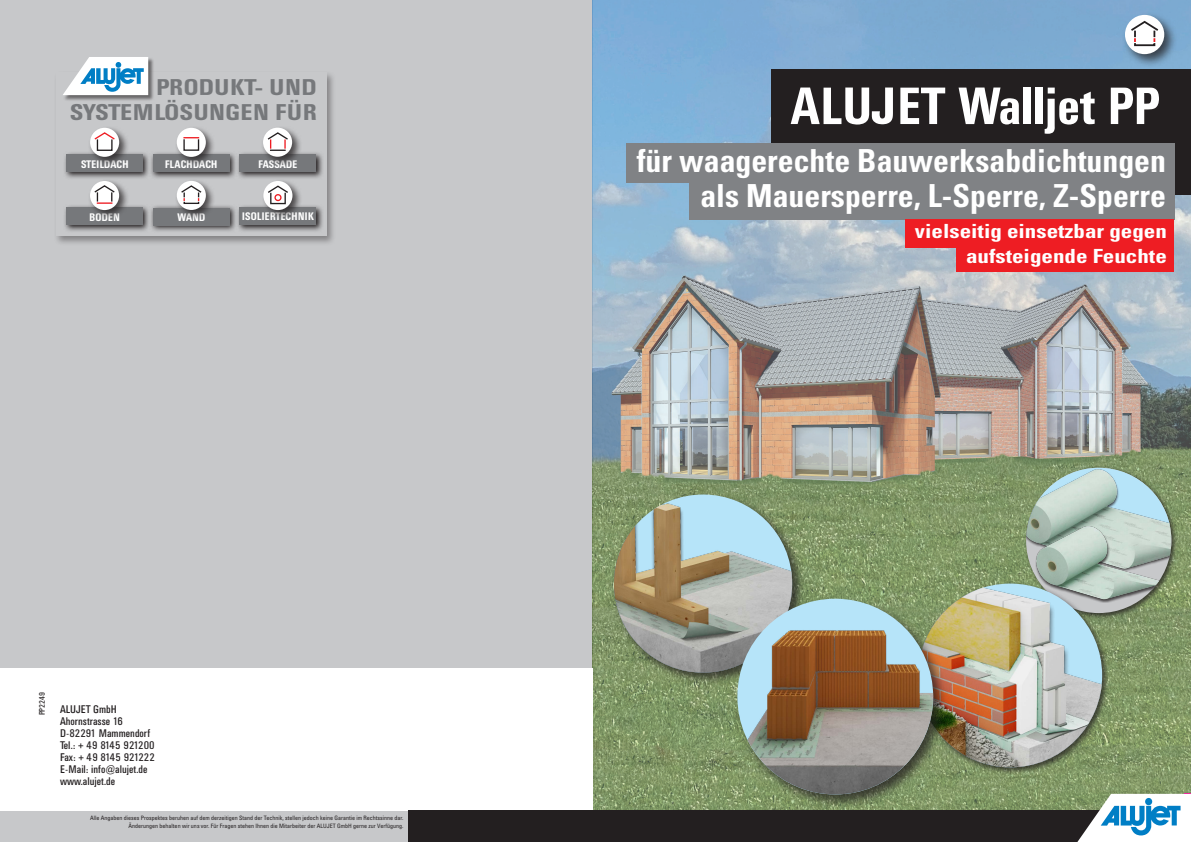
<style>
.page{position:relative;width:1191px;height:842px;background:#fff}
.page>*{position:absolute;margin:0;border:0;box-sizing:border-box;transform-origin:0 0}
.Einf__Abs{font:700 52px "Univers Condensed BQ";color:#fff}
.t1{font:700 condensed 31.7px/35px "Univers";color:#fff;text-align:right}
.t2{font:700 22.6px "Univers Condensed BQ";letter-spacing:.02em;color:#76787b;scale:1.17 1}
.t3{font:700 condensed 19.5px "Univers";color:#fff;scale:1.18 1}
.Einf__Abs-2{font:11px "Univers Condensed BQ";color:#231f20}
.t4{font:700 10.9px "Univers Condensed BQ";letter-spacing:.02em;color:#fff}
.t5{font:700 10.9px "Univers Condensed BQ";color:#fff}
.Einf__Abs-3{font:8px "Univers Condensed BQ";color:#231f20}
.t6{font:condensed 6px "Univers";color:#231f20}
</style>
<div class="page">
<div style="left:0;top:0;width:593px;height:842px;background:#c7c8ca"></div>
<div style="left:54px;top:71px;width:282px;height:175px;background:#231f20;opacity:.41"></div>
<div style="left:56px;top:72px;width:271px;height:164px;background:#c7c8ca"></div>
<div style="left:63px;top:57px;width:91px;height:44px;background:#231f20;opacity:.57"></div>
<svg style="left:63px;top:57px;width:85px;height:38px;background:#bbd8e9"></svg>
<svg style="left:64px;top:206px;width:85px;height:25px"></svg>
<div style="left:66px;top:208px;width:77px;height:17px;background:#76787b"></div>
<div style="left:88px;top:179px;width:41px;height:41px;background:#231f20;opacity:.75"></div>
<div style="left:90px;top:181px;width:29px;height:29px;background:#fff;border-radius:50%"></div>
<svg style="left:93px;top:184px;width:23px;height:20px"></svg>
<svg style="left:238px;top:206px;width:85px;height:25px"></svg>
<div style="left:240px;top:208px;width:76px;height:17px;background:#76787b"></div>
<div style="left:261px;top:179px;width:41px;height:41px;background:#231f20;opacity:.75"></div>
<svg style="left:263px;top:181px;width:29px;height:29px"></svg>
<div style="left:270px;top:192px;width:16px;height:12px;border:1px solid #231f20"></div>
<svg style="left:266px;top:185px;width:23px;height:9px"></svg>
<div style="left:274px;top:194px;width:7px;height:7px;border:1px solid #ee1d23;border-radius:50%"></div>
<svg style="left:151px;top:206px;width:85px;height:25px"></svg>
<div style="left:153px;top:208px;width:76px;height:17px;background:#76787b"></div>
<div style="left:175px;top:179px;width:41px;height:41px;background:#231f20;opacity:.75"></div>
<div style="left:177px;top:181px;width:29px;height:29px;background:#fff;border-radius:50%"></div>
<div style="left:183px;top:201px;width:16px;height:3px;border:1px solid #231f20"></div>
<svg style="left:180px;top:184px;width:23px;height:17px"></svg>
<svg style="left:238px;top:153px;width:85px;height:25px"></svg>
<div style="left:240px;top:155px;width:76px;height:17px;background:#76787b"></div>
<div style="left:261px;top:126px;width:41px;height:41px;background:#231f20;opacity:.75"></div>
<div style="left:263px;top:128px;width:29px;height:29px;background:#fff;border-radius:50%"></div>
<svg style="left:266px;top:131px;width:23px;height:20px"></svg>
<svg style="left:151px;top:153px;width:85px;height:25px"></svg>
<div style="left:153px;top:155px;width:77px;height:17px;background:#76787b"></div>
<div style="left:175px;top:126px;width:41px;height:41px;background:#231f20;opacity:.75"></div>
<div style="left:177px;top:128px;width:29px;height:29px;background:#fff;border-radius:50%"></div>
<div style="left:183px;top:139px;width:16px;height:12px;border:1px solid #231f20"></div>
<svg style="left:183px;top:137px;width:16px;height:1px"></svg>
<svg style="left:64px;top:153px;width:85px;height:25px"></svg>
<div style="left:66px;top:155px;width:77px;height:17px;background:#76787b"></div>
<div style="left:88px;top:126px;width:41px;height:41px;background:#231f20;opacity:.75"></div>
<div style="left:90px;top:128px;width:29px;height:29px;background:#fff;border-radius:50%"></div>
<div style="left:97px;top:139px;width:16px;height:12px;border:1px solid #231f20"></div>
<svg style="left:93px;top:131px;width:23px;height:10px"></svg>
<img style="left:593px;top:0;width:598px;height:811px">
<div style="left:0;top:668px;width:593px;height:143px;background:#fff"></div>
<div style="left:771px;top:70px;width:420px;height:125px;background:#231f20"></div>
<div style="left:626px;top:143px;width:548px;height:40px;background:#808285"></div>
<div style="left:689px;top:180px;width:485px;height:39px;background:#808285"></div>
<div style="left:408px;top:811px;width:783px;height:31px;background:#231f20"></div>
<svg style="left:1077px;top:794px;width:114px;height:48px"></svg>
<div style="left:905px;top:219px;width:269px;height:29px;background:#ee1d23"></div>
<div style="left:956px;top:248px;width:218px;height:24px;background:#ee1d23"></div>
<div style="left:1122px;top:12px;width:56px;height:56px;background:#231f20;opacity:.75"></div>
<div style="left:1125px;top:15px;width:39px;height:39px;background:#fff;border-radius:50%"></div>
<div style="left:1134px;top:42px;width:21px;height:4px;border:2px solid #231f20"></div>
<svg style="left:1129px;top:20px;width:31px;height:22px"></svg>
<div style="left:611px;top:492px;width:194px;height:194px;background:#231f20;opacity:.75"></div>
<div style="left:614px;top:494px;width:178px;height:179px;background:#231f20;opacity:.75"></div>
<img style="left:614px;top:494px;width:178px;height:179px;border-radius:89px">
<div style="left:1024px;top:466px;width:154px;height:154px;background:#231f20;opacity:.75"></div>
<img style="left:1026px;top:468px;width:145px;height:104px">
<img style="left:1029px;top:522px;width:142px;height:81px">
<div style="left:915px;top:581px;width:195px;height:195px;background:#231f20;opacity:.75"></div>
<div style="left:918px;top:584px;width:184px;height:183px;background:#231f20;opacity:.75"></div>
<img style="left:918px;top:584px;width:184px;height:183px;border-radius:92px">
<div style="left:734px;top:595px;width:214px;height:214px;background:#231f20;opacity:.75"></div>
<div style="left:737px;top:599px;width:196px;height:195px;background:#b6e4f9;border-radius:50%"></div>
<img style="left:737px;top:621px;width:196px;height:173px">
<p class="t2" style="left:156px;top:74px;width:139px">PRODUKT- UND</p>
<p class="t2" style="left:70px;top:100px;width:212px">SYSTEMLÖSUNGEN FÜR</p>
<p class="t5" style="left:81px;top:158px;width:49px">STEILDACH</p>
<p class="t4" style="left:165px;top:158px;width:54px">FLACHDACH</p>
<p class="t4" style="left:258px;top:158px;width:40px">FASSADE</p>
<p class="t4" style="left:90px;top:211px;width:32px">BODEN</p>
<p class="t4" style="left:177px;top:211px;width:29px">WAND</p>
<p class="t4" style="left:242px;top:210px;width:73px">ISOLIERTECHNIK</p>
<p class="Einf__Abs-3" style="left:38px;top:715px;width:25px;rotate:-90deg">PP2249</p>
<p class="Einf__Abs-2" style="left:60px;top:703px;width:58px">ALUJET GmbH</p>
<p class="Einf__Abs-2" style="left:60px;top:715px;width:65px">Ahornstrasse 16</p>
<p class="Einf__Abs-2" style="left:60px;top:727px;width:92px">D-82291 Mammendorf</p>
<p class="Einf__Abs-2" style="left:60px;top:739px;width:96px">Tel.: + 49 8145 921200</p>
<p class="Einf__Abs-2" style="left:60px;top:751px;width:96px">Fax: + 49 8145 921222</p>
<p class="Einf__Abs-2" style="left:60px;top:763px;width:89px">E-Mail: info@alujet.de</p>
<p class="Einf__Abs-2" style="left:60px;top:775px;width:57px">www.alujet.de</p>
<p class="t6" style="left:90px;top:814px;width:315px">Alle Angaben dieses Prospektes beruhen auf dem derzeitigen Stand der Technik, stellen jedoch keine Garantie im Rechtssinne dar.</p>
<p class="t6" style="left:129px;top:822px;width:276px">Änderungen behalten wir uns vor. Für Fragen stehen Ihnen die Mitarbeiter der ALUJET GmbH gerne zur Verfügung.</p>
<p class="Einf__Abs" style="left:790px;top:77px;width:370px">ALUJET Walljet PP</p>
<p class="t1" style="left:637px;top:143px;width:530px">für waagerechte Bauwerksabdichtungen als Mauersperre, L-Sperre, Z-Sperre</p>
<p class="t3" style="left:915px;top:220px;width:215px">vielseitig einsetzbar gegen</p>
<p class="t3" style="left:966px;top:245px;width:172px">aufsteigende Feuchte</p>
</div>
